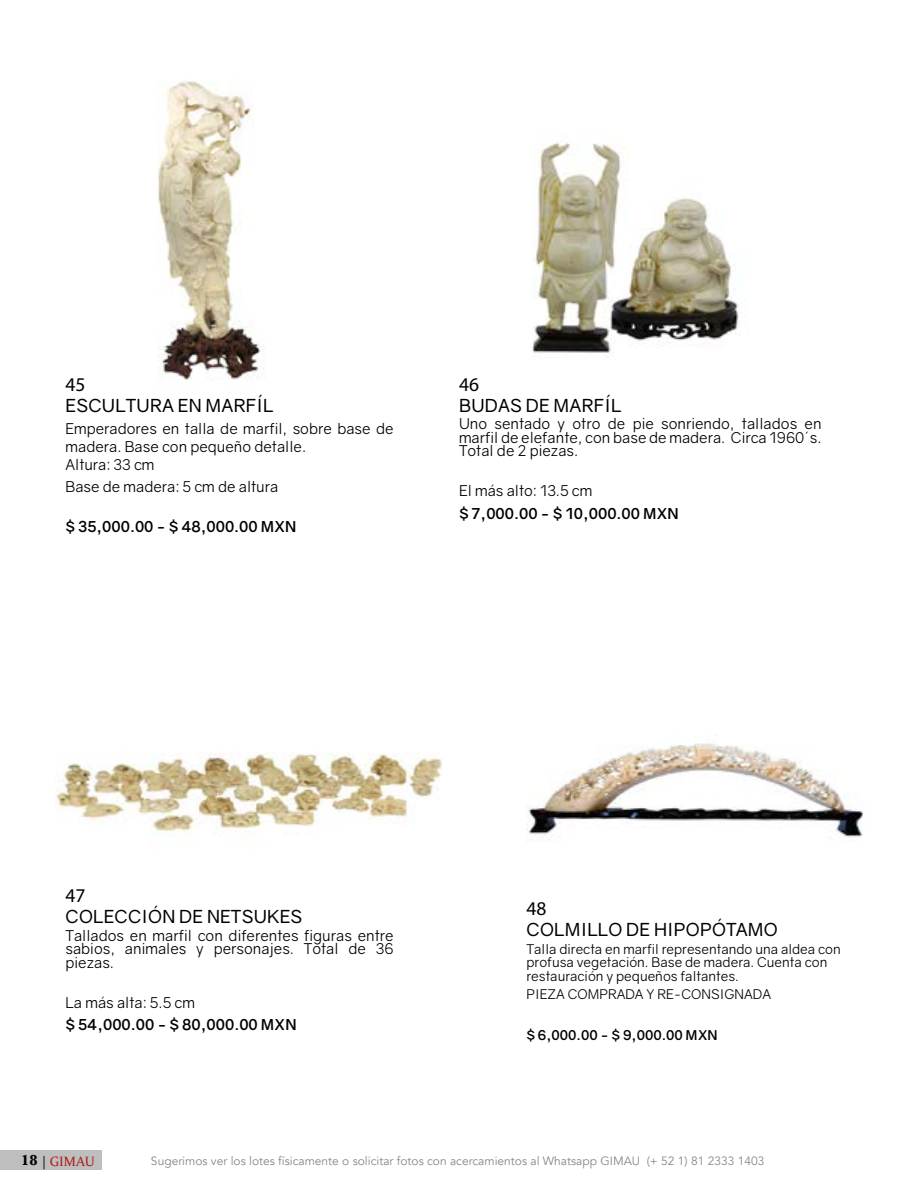
<style>
.page{position:relative;width:918px;height:1188px;background:#fff}
.page>*{position:absolute;margin:0;border:0;box-sizing:border-box;transform-origin:0 0}
.t1{font:19.5px "Myriad Pro";color:#000}
.t2{font:18px "Gravity";letter-spacing:.01em;color:#000}
.t3{font:15px/13.5px "Gravity";color:#000;text-align:justify}
.t4{font:700 15px "Gravity";color:#000}
.t5{font:13.5px/13.5px "Gravity";color:#000}
.t6{font:700 13.5px "Gravity";color:#000}
.t7{font:13.5px "Constantia";color:#ae1917}
.t8{font:12px "Avenir";color:#878787}
.s1{font-family:"Baskerville";font-weight:700;font-size:15px;color:#000}
.s2{color:#000}
</style>
<div class="page">
<div style="left:0;top:1150px;width:102px;height:20px;background:#bebebe"></div>
<img style="left:157px;top:81px;width:104px;height:300px">
<img style="left:532px;top:142px;width:207px;height:211px">
<img style="left:55px;top:752px;width:387px;height:84px">
<img style="left:527px;top:743px;width:336px;height:97px">
<h1 class="t1" style="left:65px;top:372px;width:22px">45</h1>
<p class="t2" style="left:66px;top:394px;width:209px">ESCULTURA EN MARFÍL</p>
<p class="t3" style="left:65px;top:420px;width:330px;line-height:17.9px;text-align:left">Emperadores en talla de marfil, sobre base de madera. Base con pequeño detalle.<br>Altura: 33 cm</p>
<p class="t3" style="left:65px;top:480px;width:214px">Base de madera: 5 cm de altura</p>
<p class="t4" style="left:65px;top:517px;width:232px">$ 35,000.00 - $ 48,000.00 MXN</p>
<h1 class="t1" style="left:459px;top:372px;width:22px">46</h1>
<p class="t2" style="left:459px;top:394px;width:164px">BUDAS DE MARFÍL</p>
<p class="t3" style="left:459px;top:417px;width:364px">Uno sentado y otro de pie sonriendo, tallados en marfil de elefante, con base de madera. Circa 1960´s.<br>Total de 2 piezas.</p>
<p class="t3" style="left:459px;top:484px;width:135px">El más alto: 13.5 cm</p>
<p class="t4" style="left:459px;top:504px;width:221px">$ 7,000.00 - $ 10,000.00 MXN</p>
<h1 class="t1" style="left:65px;top:884px;width:22px">47</h1>
<p class="t2" style="left:66px;top:906px;width:238px">COLECCIÓN DE NETSUKES</p>
<p class="t3" style="left:65px;top:929px;width:330px">Tallados en marfil con diferentes figuras entre sabios, animales y personajes. Total de 36 piezas.</p>
<p class="t3" style="left:65px;top:996px;width:131px">La más alta: 5.5 cm</p>
<p class="t4" style="left:65px;top:1015px;width:233px">$ 54,000.00 - $ 80,000.00 MXN</p>
<h1 class="t1" style="left:527px;top:897px;width:22px">48</h1>
<p class="t2" style="left:527px;top:919px;width:253px">COLMILLO DE HIPOPÓTAMO</p>
<p class="t5" style="left:527px;top:942px;width:316px">Talla directa en marfil representando una aldea con profusa vegetación. Base de madera. Cuenta con restauración y pequeños faltantes.</p>
<p class="t5" style="left:527px;top:987px;width:246px">PIEZA COMPRADA Y RE-CONSIGNADA</p>
<p class="t6" style="left:527px;top:1026px;width:193px">$ 6,000.00 - $ 9,000.00 MXN</p>
<p class="t7" style="left:21px;top:1152px;width:75px"><span class="s1">18</span> <span class="s2">|</span> GIMAU</p>
<p class="t8" style="left:151px;top:1154px;width:615px">Sugerimos ver los lotes físicamente o solicitar fotos con acercamientos al Whatsapp GIMAU (+ 52 1) 81 2333 1403</p>
</div>
